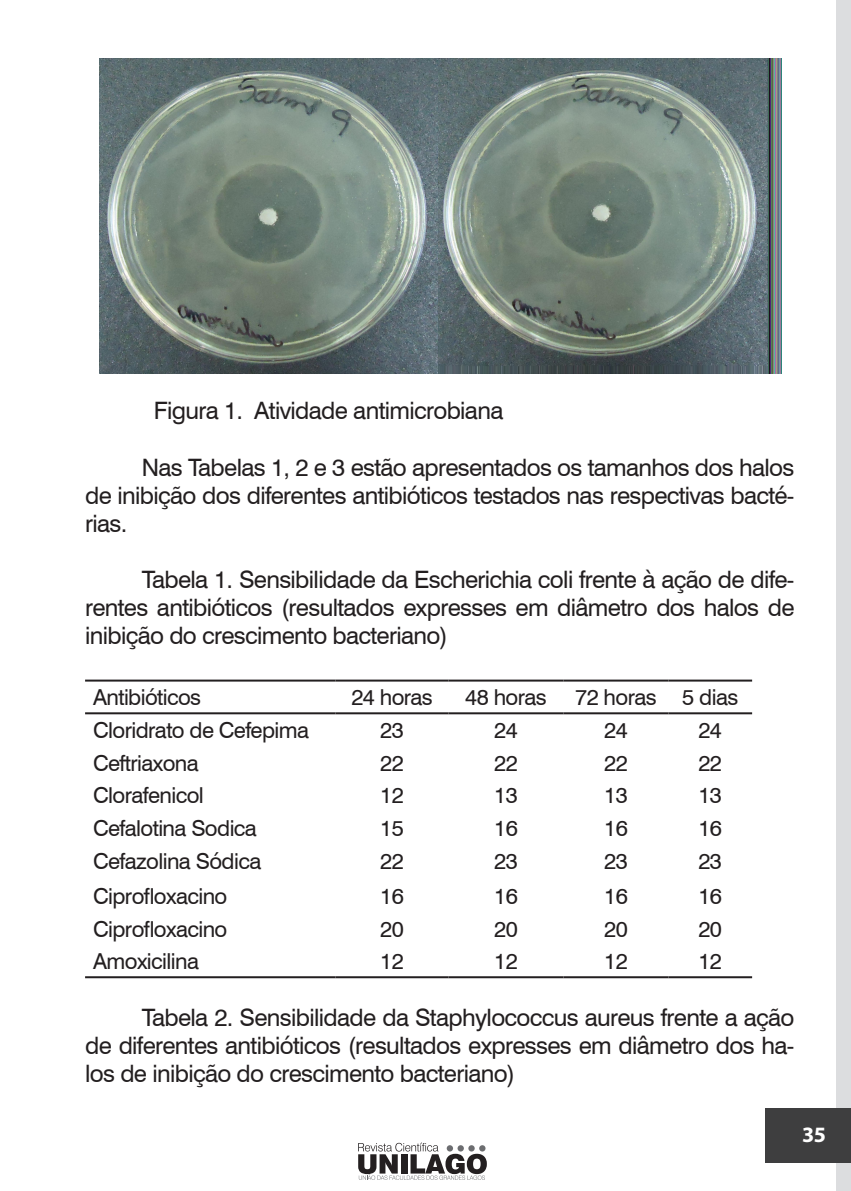
<style>
.page{position:relative;width:851px;height:1191px;background:#fff}
.page>*{position:absolute;margin:0;border:0;box-sizing:border-box;transform-origin:0 0}
.Texto_Interno{font:24px/28px "Swiss 721 BT";letter-spacing:-.025em;color:#231f20;text-align:justify}
.Palavras_Chave{font:22px "Swiss 721 BT";letter-spacing:-.025em;color:#231f20}
.t1{font:700 22px "Myriad Pro";color:#fff}
</style>
<div class="page">
<svg style="left:358px;top:1142px;width:129px;height:37px"></svg>
<div style="left:836px;top:0;width:14px;height:1191px;background:#dcdddf"></div>
<div style="left:764px;top:1108px;width:86px;height:54px;background:#3e3e3f"></div>
<hr style="left:85px;top:679px;width:250px;height:2px;background:#231f20">
<hr style="left:335px;top:679px;width:113px;height:2px;background:#231f20">
<hr style="left:448px;top:679px;width:115px;height:2px;background:#231f20">
<hr style="left:563px;top:679px;width:105px;height:2px;background:#231f20">
<hr style="left:668px;top:679px;width:84px;height:2px;background:#231f20">
<hr style="left:85px;top:712px;width:250px;height:2px;background:#231f20">
<hr style="left:335px;top:712px;width:113px;height:2px;background:#231f20">
<hr style="left:448px;top:712px;width:115px;height:2px;background:#231f20">
<hr style="left:563px;top:712px;width:105px;height:2px;background:#231f20">
<hr style="left:668px;top:712px;width:84px;height:2px;background:#231f20">
<hr style="left:85px;top:976px;width:250px;height:2px;background:#231f20">
<hr style="left:335px;top:976px;width:113px;height:2px;background:#231f20">
<hr style="left:448px;top:976px;width:115px;height:2px;background:#231f20">
<hr style="left:563px;top:976px;width:105px;height:2px;background:#231f20">
<hr style="left:668px;top:976px;width:84px;height:2px;background:#231f20">
<img style="left:437px;top:59px;width:344px;height:314px">
<img style="left:99px;top:59px;width:338px;height:315px">
<p class="Texto_Interno" style="left:154px;top:397px;width:351px">Figura 1. Atividade antimicrobiana</p>
<p class="Texto_Interno" style="left:85px;top:453px;width:710px;text-indent:57px">Nas Tabelas 1, 2 e 3 estão apresentados os tamanhos dos halos de inibição dos diferentes antibióticos testados nas respectivas bacté&shy;rias.</p>
<p class="Texto_Interno" style="left:85px;top:565px;width:710px;text-indent:57px">Tabela 1. Sensibilidade da Escherichia coli frente à ação de dife&shy;rentes antibióticos (resultados expresses em diâmetro dos halos de inibição do crescimento bacteriano)</p>
<p class="Palavras_Chave" style="left:93px;top:684px;width:110px">Antibióticos</p>
<p class="Palavras_Chave" style="left:351px;top:684px;width:83px">24 horas</p>
<p class="Palavras_Chave" style="left:465px;top:684px;width:83px">48 horas</p>
<p class="Palavras_Chave" style="left:575px;top:684px;width:83px">72 horas</p>
<p class="Palavras_Chave" style="left:682px;top:684px;width:57px">5 dias</p>
<p class="Palavras_Chave" style="left:93px;top:717px;width:217px">Cloridrato de Cefepima</p>
<p class="Palavras_Chave" style="left:380px;top:717px;width:25px">23</p>
<p class="Palavras_Chave" style="left:494px;top:717px;width:25px">24</p>
<p class="Palavras_Chave" style="left:604px;top:717px;width:25px">24</p>
<p class="Palavras_Chave" style="left:698px;top:717px;width:25px">24</p>
<p class="Palavras_Chave" style="left:93px;top:749px;width:107px">Ceftriaxona</p>
<p class="Palavras_Chave" style="left:380px;top:749px;width:25px">22</p>
<p class="Palavras_Chave" style="left:494px;top:749px;width:25px">22</p>
<p class="Palavras_Chave" style="left:604px;top:749px;width:25px">22</p>
<p class="Palavras_Chave" style="left:698px;top:749px;width:25px">22</p>
<p class="Palavras_Chave" style="left:93px;top:782px;width:112px">Clorafenicol</p>
<p class="Palavras_Chave" style="left:380px;top:782px;width:25px">12</p>
<p class="Palavras_Chave" style="left:494px;top:782px;width:25px">13</p>
<p class="Palavras_Chave" style="left:604px;top:782px;width:25px">13</p>
<p class="Palavras_Chave" style="left:698px;top:782px;width:25px">13</p>
<p class="Palavras_Chave" style="left:93px;top:815px;width:165px">Cefalotina Sodica</p>
<p class="Palavras_Chave" style="left:380px;top:815px;width:25px">15</p>
<p class="Palavras_Chave" style="left:494px;top:815px;width:25px">16</p>
<p class="Palavras_Chave" style="left:604px;top:815px;width:25px">16</p>
<p class="Palavras_Chave" style="left:698px;top:815px;width:25px">16</p>
<p class="Palavras_Chave" style="left:93px;top:847px;width:170px">Cefazolina Sódica</p>
<p class="Palavras_Chave" style="left:380px;top:847px;width:25px">22</p>
<p class="Palavras_Chave" style="left:494px;top:847px;width:25px">23</p>
<p class="Palavras_Chave" style="left:604px;top:847px;width:25px">23</p>
<p class="Palavras_Chave" style="left:698px;top:847px;width:25px">23</p>
<p class="Palavras_Chave" style="left:93px;top:882px;width:136px">Ciprofloxacino</p>
<p class="Palavras_Chave" style="left:380px;top:882px;width:25px">16</p>
<p class="Palavras_Chave" style="left:494px;top:882px;width:25px">16</p>
<p class="Palavras_Chave" style="left:604px;top:882px;width:25px">16</p>
<p class="Palavras_Chave" style="left:698px;top:882px;width:25px">16</p>
<p class="Palavras_Chave" style="left:93px;top:915px;width:136px">Ciprofloxacino</p>
<p class="Palavras_Chave" style="left:380px;top:915px;width:25px">20</p>
<p class="Palavras_Chave" style="left:494px;top:915px;width:25px">20</p>
<p class="Palavras_Chave" style="left:604px;top:915px;width:25px">20</p>
<p class="Palavras_Chave" style="left:698px;top:915px;width:25px">20</p>
<p class="Palavras_Chave" style="left:93px;top:948px;width:107px">Amoxicilina</p>
<p class="Palavras_Chave" style="left:380px;top:948px;width:25px">12</p>
<p class="Palavras_Chave" style="left:494px;top:948px;width:25px">12</p>
<p class="Palavras_Chave" style="left:604px;top:948px;width:25px">12</p>
<p class="Palavras_Chave" style="left:698px;top:948px;width:25px">12</p>
<p class="Texto_Interno" style="left:85px;top:1003px;width:710px;text-indent:57px">Tabela 2. Sensibilidade da Staphylococcus aureus frente a ação de diferentes antibióticos (resultados expresses em diâmetro dos ha&shy;los de inibição do crescimento bacteriano)</p>
<p class="t1" style="left:802px;top:1120px;width:25px">35</p>
</div>
